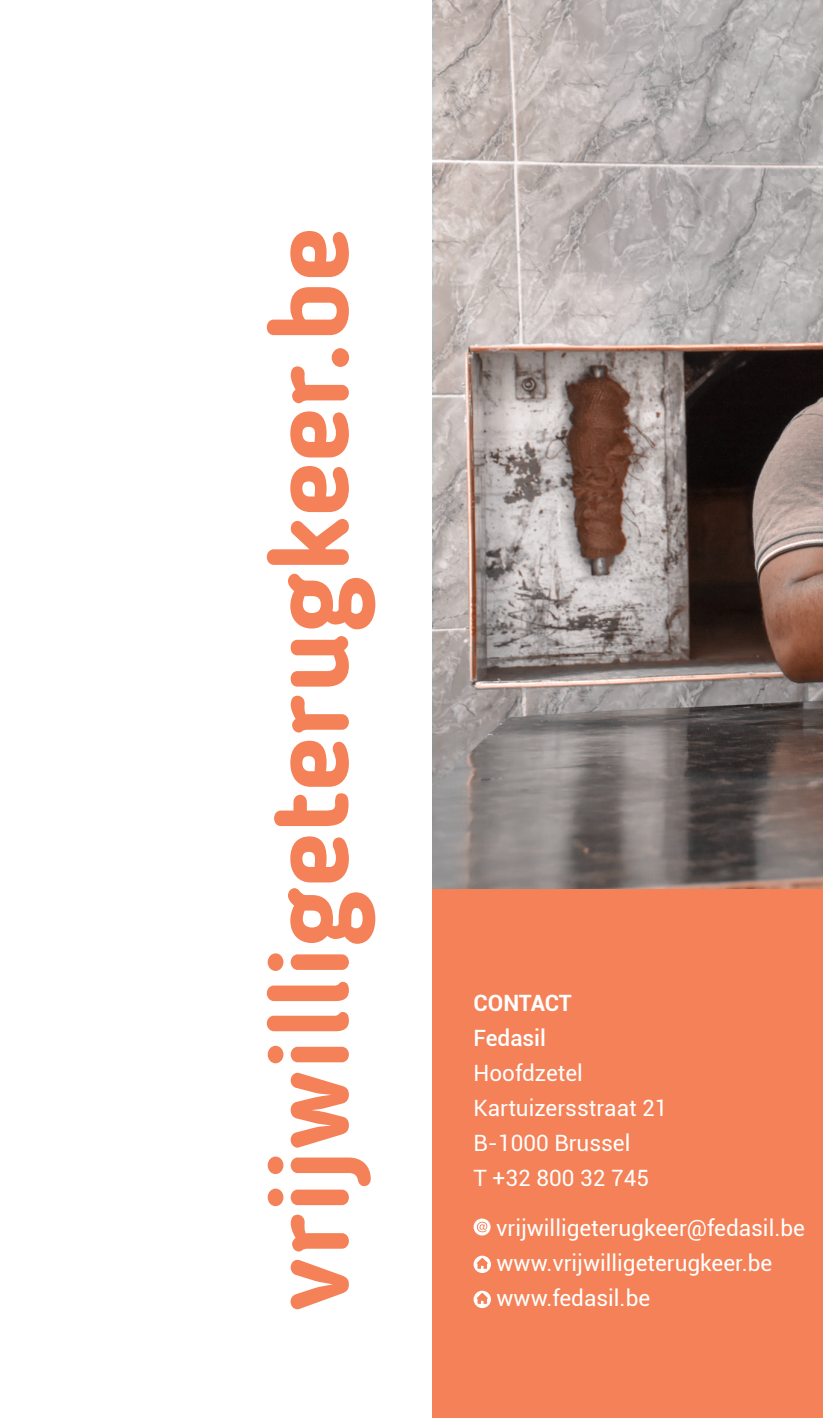
<style>
.page{position:relative;width:823px;height:1418px;background:#fff}
.page>*{position:absolute;margin:0;border:0;box-sizing:border-box;transform-origin:0 0}
.t1{font:700 112.5px "Blogger Sans";color:#f48157}
.t2{font:22.5px "Roboto";color:#fff}
.t3{font:700 22.5px "Roboto";letter-spacing:-.01em;color:#fff}
.t4{font:500 22.5px "Roboto";color:#fff}
</style>
<div class="page">
<svg style="left:433px;top:0;width:389px;height:889px;background:#9a8f8c"></svg>
<div style="left:432px;top:889px;width:390px;height:528px;background:#f48157"></div>
<svg style="left:473px;top:1218px;width:17px;height:17px"></svg>
<svg style="left:473px;top:1255px;width:17px;height:17px"></svg>
<svg style="left:473px;top:1290px;width:17px;height:17px"></svg>
<p class="t1" style="left:240px;top:1310px;width:1085px;rotate:-90deg">vrijwilligeterugkeer.be</p>
<p class="t3" style="left:473px;top:987px;width:100px">CONTACT</p>
<p class="t4" style="left:473px;top:1022px;width:74px">Fedasil</p>
<p class="t2" style="left:473px;top:1057px;width:111px">Hoofdzetel</p>
<p class="t2" style="left:473px;top:1092px;width:195px">Kartuizersstraat 21</p>
<p class="t2" style="left:473px;top:1127px;width:158px">B-1000 Brussel</p>
<p class="t2" style="left:473px;top:1162px;width:177px">T +32 800 32 745</p>
<p class="t2" style="left:496px;top:1211px;width:310px">vrijwilligeterugkeer@fedasil.be</p>
<p class="t2" style="left:496px;top:1246px;width:277px">www.vrijwilligeterugkeer.be</p>
<p class="t2" style="left:496px;top:1281px;width:155px">www.fedasil.be</p>
</div>
